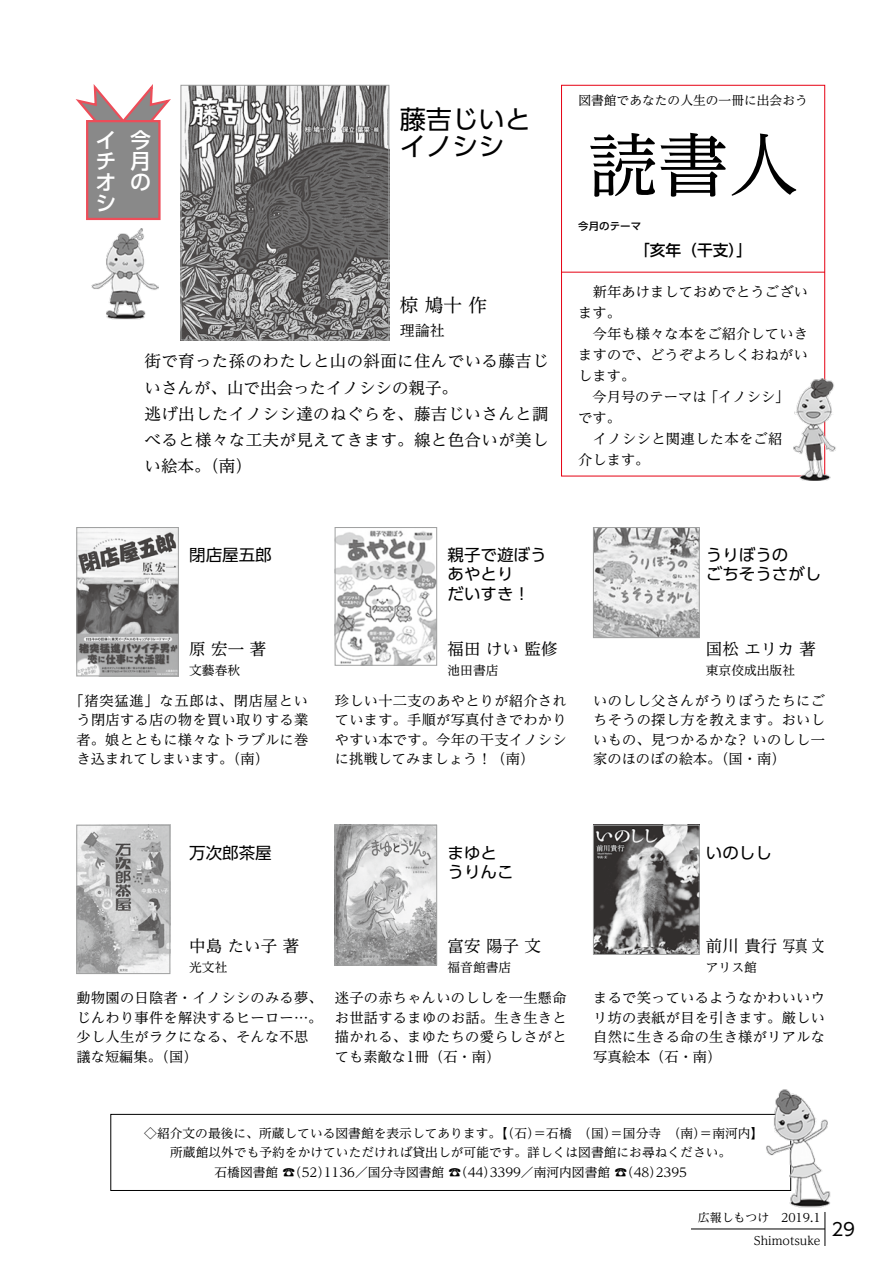
<style>
.page{position:relative;width:893px;height:1263px;background:#fff}
.page>*{position:absolute;margin:0;border:0;box-sizing:border-box;transform-origin:0 0}
.t1{font:69.15px "UD Reimin Pr 6 N";color:#000}
.t2{font:25.65px/27px "UD Shin Go Pr 6 N";color:#000}
.t3{font:500 21px/21px "UD Shin Go Pr 6 N";color:#fff;text-align:justify}
.t4{font:18.3px "UD Reimin Pr 6 N";color:#000}
.t5{font:17.7px "UD Shin Go Pr 6 N";color:#000}
.t6{font:16.2px/26.2px "UD Reimin Pr 6 N";letter-spacing:.02em;color:#000}
.t7{font:16.2px/19.5px "UD Shin Go Pr 6 N";color:#000}
.t8{font:500 15.45px "UD Shin Go Pr 6 N";color:#000}
.t9{font:14.7px "UD Reimin Pr 6 N";color:#000}
.t10{font:13.95px/19.5px "UD Reimin Pr 6 N";letter-spacing:.02em;color:#000;text-align:justify}
.t11{font:12.45px/19.5px "UD Reimin Pr 6 N";color:#000;text-align:center}
.t12{font:11.7px/22.2px "UD Reimin Pr 6 N";color:#000;text-align:right}
.t13{font:500 10.35px "UD Shin Go Pr 6 N";color:#000}
</style>
<div class="page">
<img style="left:91px;top:229px;width:67px;height:91px">
<div style="left:111px;top:1114px;width:680px;height:77px;border:1px solid #000"></div>
<img style="left:748px;top:1089px;width:83px;height:119px">
<svg style="left:75px;top:84px;width:96px;height:36px"></svg>
<div style="left:87px;top:121px;width:72px;height:98px;background:#898989"></div>
<div style="left:86px;top:120px;width:75px;height:100px;border:2px solid #ed4d59"></div>
<div style="left:561px;top:85px;width:264px;height:391px;border:1px solid #e60012"></div>
<hr style="left:561px;top:272px;width:264px;height:1px;background:#e60012">
<img style="left:782px;top:378px;width:54px;height:102px">
<img style="left:183px;top:87px;width:204px;height:251px">
<div style="left:181px;top:85px;width:208px;height:255px;border:1px solid #9fa0a0"></div>
<img style="left:79px;top:529px;width:98px;height:145px">
<div style="left:77px;top:527px;width:102px;height:149px;border:1px solid #9fa0a0"></div>
<img style="left:337px;top:530px;width:98px;height:133px">
<div style="left:335px;top:527px;width:102px;height:138px;border:1px solid #9fa0a0"></div>
<img style="left:595px;top:529px;width:102px;height:107px">
<div style="left:593px;top:527px;width:106px;height:111px;border:1px solid #9fa0a0"></div>
<img style="left:79px;top:827px;width:89px;height:145px">
<div style="left:77px;top:825px;width:93px;height:149px;border:1px solid #9fa0a0"></div>
<img style="left:337px;top:827px;width:98px;height:136px">
<div style="left:335px;top:825px;width:102px;height:140px;border:1px solid #9fa0a0"></div>
<img style="left:595px;top:827px;width:102px;height:126px">
<div style="left:593px;top:825px;width:106px;height:130px;border:1px solid #9fa0a0"></div>
<hr style="left:825px;top:1212px;width:1px;height:34px;background:#000">
<hr style="left:691px;top:1229px;width:134px;height:1px;background:#000">
<h3 class="t3" style="left:96px;top:129px;width:21px">イチオシ</h3>
<h3 class="t3" style="left:130px;top:129px;width:22px;text-align:left">今月の</h3>
<h2 class="t2" style="left:400px;top:105px;width:133px">藤吉じいとイノシシ</h2>
<h3 class="t4" style="left:400px;top:290px;width:89px">椋 鳩十 作</h3>
<p class="t9" style="left:400px;top:318px;width:46px">理論社</p>
<p class="t6" style="left:145px;top:348px;width:405px">街で育った孫のわたしと山の斜面に住んでいる藤吉じいさんが、山で出会ったイノシシの親子。<br>逃げ出したイノシシ達のねぐらを、藤吉じいさんと調べると様々な工夫が見えてきます。線と色合いが美しい絵本。（南）</p>
<p class="t11" style="left:578px;top:90px;width:231px">図書館であなたの人生の一冊に出会おう</p>
<h1 class="t1" style="left:587px;top:109px;width:213px">読書人</h1>
<p class="t13" style="left:578px;top:218px;width:64px">今月のテーマ</p>
<p class="t8" style="left:634px;top:237px;width:120px">「亥年（干支）」</p>
<p class="t10" style="left:578px;top:280px;width:231px;line-height:21px;text-align:left">　新年あけましておめでとうございます。<br>　今年も様々な本をご紹介していきますので、どうぞよろしくおねがいします。<br>　今月号のテーマは「イノシシ」<br>です。<br>　イノシシと関連した本をご紹<br>介します。</p>
<p class="t7" style="left:189px;top:545px;width:84px">閉店屋五郎</p>
<p class="t6" style="left:189px;top:635px;width:78px">原 宏一 著</p>
<p class="t11" style="left:189px;top:660px;width:52px">文藝春秋</p>
<p class="t10" style="left:77px;top:690px;width:233px;text-indent:-7px">「猪突猛進」な五郎は、閉店屋という閉店する店の物を買い取りする業者。娘とともに様々なトラブルに巻き込まれてしまいます。（南）</p>
<p class="t7" style="left:448px;top:545px;width:100px">親子で遊ぼうあやとり<br>だいすき！</p>
<p class="t6" style="left:448px;top:635px;width:111px">福田 けい 監修</p>
<p class="t11" style="left:448px;top:660px;width:52px">池田書店</p>
<p class="t10" style="left:335px;top:690px;width:233px">珍しい十二支のあやとりが紹介されています。手順が写真付きでわかりやすい本です。今年の干支イノシシに挑戦してみましょう！（南）</p>
<p class="t7" style="left:706px;top:545px;width:117px">うりぼうの<br>ごちそうさがし</p>
<p class="t6" style="left:706px;top:635px;width:111px">国松 エリカ 著</p>
<p class="t11" style="left:706px;top:660px;width:91px">東京佼成出版社</p>
<p class="t10" style="left:593px;top:690px;width:233px">いのしし父さんがうりぼうたちにごちそうの探し方を教えます。おいしいもの、見つかるかな? いのしし一家のほのぼの絵本。（国・南）</p>
<p class="t7" style="left:189px;top:842px;width:84px">万次郎茶屋</p>
<p class="t7" style="left:448px;top:842px;width:67px">まゆとうりんこ</p>
<p class="t6" style="left:189px;top:933px;width:111px">中島 たい子 著</p>
<p class="t11" style="left:189px;top:957px;width:40px">光文社</p>
<p class="t10" style="left:77px;top:988px;width:248px;text-align:left">動物園の日陰者・イノシシのみる夢、じんわり事件を解決するヒーロー…。少し人生がラクになる、そんな不思議な短編集。（国）</p>
<p class="t6" style="left:448px;top:933px;width:95px">富安 陽子 文</p>
<p class="t11" style="left:448px;top:957px;width:65px">福音館書店</p>
<p class="t10" style="left:335px;top:988px;width:233px">迷子の赤ちゃんいのししを一生懸命お世話するまゆのお話。生き生きと描かれる、まゆたちの愛らしさがとても素敵な1冊（石・南）</p>
<p class="t7" style="left:706px;top:842px;width:67px">いのしし</p>
<p class="t6" style="left:706px;top:933px;width:120px">前川 貴行 写真 文</p>
<p class="t11" style="left:706px;top:957px;width:52px">アリス館</p>
<p class="t10" style="left:593px;top:988px;width:233px">まるで笑っているようなかわいいウリ坊の表紙が目を引きます。厳しい自然に生きる命の生き様がリアルな写真絵本（石・南）</p>
<p class="t11" style="left:144px;top:1123px;width:621px">◇紹介文の最後に、所蔵している図書館を表示してあります。【（石）＝石橋　（国）＝国分寺　（南）＝南河内】所蔵館以外でも予約をかけていただければ貸出しが可能です。詳しくは図書館にお尋ねください。<br>石橋図書館 ☎（52）1136／国分寺図書館 ☎（44）3399／南河内図書館 ☎（48）2395</p>
<p class="t12" style="left:698px;top:1206px;width:124px">広報しもつけ　2019.1<br>Shimotsuke</p>
<p class="t5" style="left:831px;top:1214px;width:25px">29</p>
</div>
